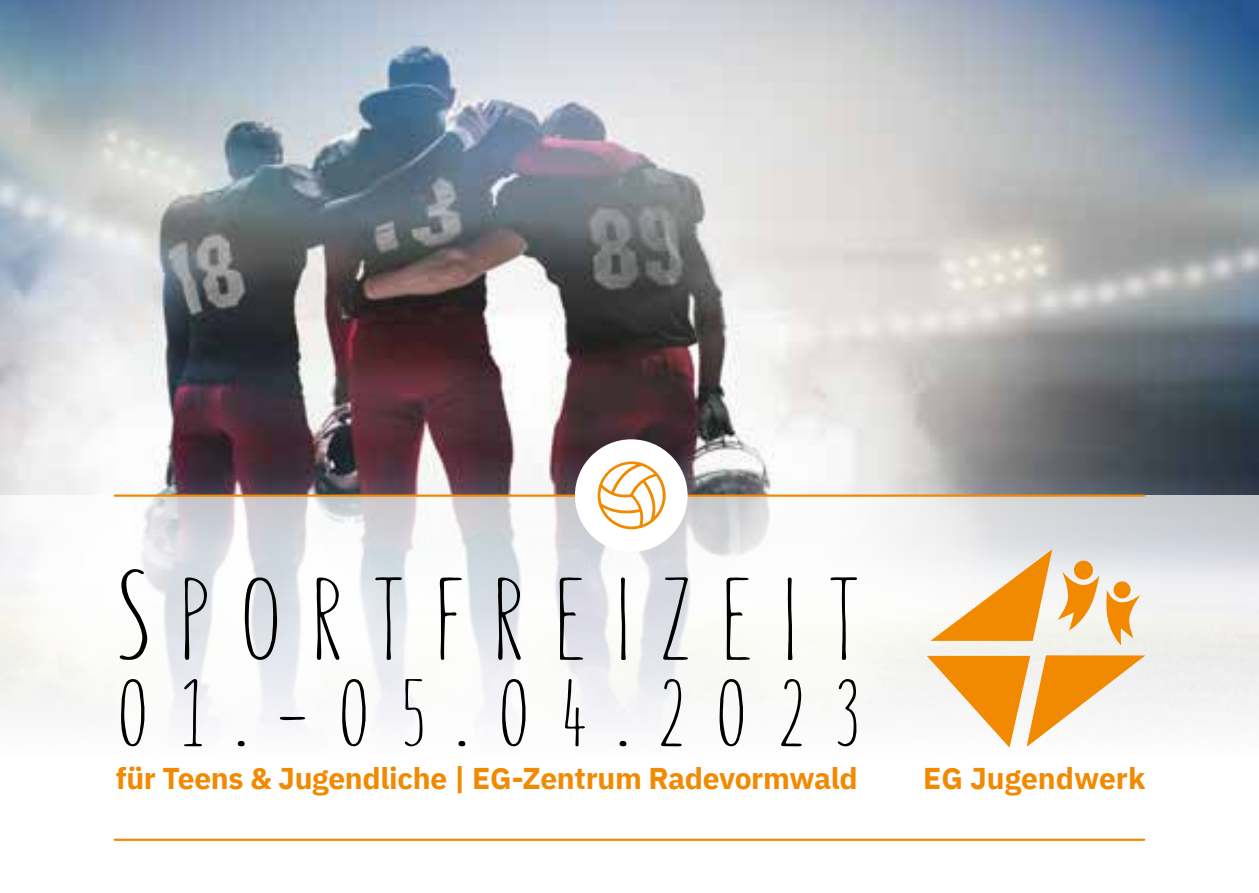
<style>
.page{position:relative;width:1259px;height:893px;background:#fff}
.page>*{position:absolute;margin:0;border:0;box-sizing:border-box;transform-origin:0 0}
.t1{font:129.6px "SUNN";letter-spacing:.165em;color:#000;scale:1.25 1}
.t2{font:96px "SUNN";letter-spacing:.25em;color:#000;scale:1.25 1}
.t3{font:700 30px "IBM Plex Sans";letter-spacing:-.01em;color:#f18a00}
</style>
<div class="page">
<img style="left:0;top:0;width:1259px;height:474px">
<svg style="left:0;top:474px;width:1259px;height:367px"></svg>
<hr style="left:115px;top:494px;width:1029px;height:3px;background:#f18a00">
<hr style="left:115px;top:839px;width:1029px;height:2px;background:#f18a00">
<div style="left:575px;top:439px;width:112px;height:113px;background:#fff;border-radius:50%"></div>
<svg style="left:597px;top:461px;width:68px;height:68px"></svg>
<svg style="left:927px;top:655px;width:218px;height:93px"></svg>
<svg style="left:930px;top:549px;width:169px;height:92px"></svg>
<svg style="left:1106px;top:581px;width:35px;height:64px"></svg>
<h1 class="t1" style="left:116px;top:546px;width:597px">SPORTFREIZEIT</h1>
<h2 class="t2" style="left:116px;top:662px;width:597px">01.-05.04.2023</h2>
<p class="t3" style="left:116px;top:754px;width:743px">für Teens &amp; Jugendliche | EG-Zentrum Radevormwald</p>
<p class="t3" style="left:923px;top:754px;width:223px">EG Jugendwerk</p>
</div>
